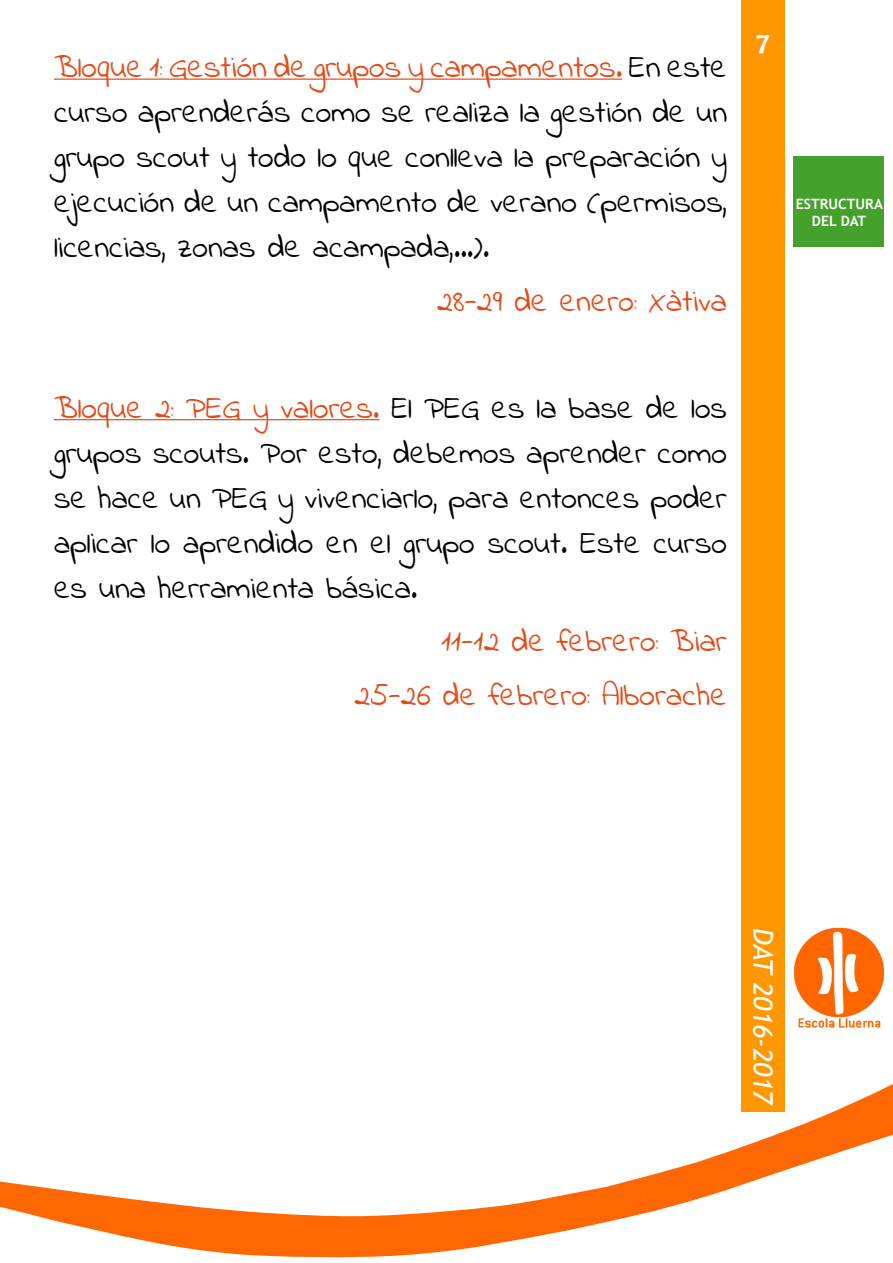
<style>
.page{position:relative;width:893px;height:1263px;background:#fff}
.page>*{position:absolute;margin:0;border:0;box-sizing:border-box;transform-origin:0 0}
.t1{font:30px "Berlin Sans FB";color:#fff}
.t2{font:italic 27px "Trebuchet MS";color:#fff}
.t3{font:24px/45px "Indie Flower";color:#000;text-align:justify}
.t4{font:24px "Indie Flower";color:#e64a18}
.t5{font:700 14.25px/17.1px "Trebuchet MS";color:#fff}
.s1{color:#e64a18}
</style>
<div class="page">
<hr style="left:54px;top:79px;width:568px;height:1px;background:#e64a18">
<hr style="left:54px;top:419px;width:325px;height:1px;background:#e64a18">
<div style="left:794px;top:156px;width:90px;height:90px;background:#44a12b"></div>
<svg style="left:0;top:1037px;width:893px;height:221px"></svg>
<div style="left:742px;top:0;width:43px;height:1111px;background:#ff9800"></div>
<img style="left:794px;top:928px;width:90px;height:100px">
<p class="t3" style="left:54px;top:47px;width:675px"><span class="s1">Bloque 1: Gestión de grupos y campamentos.</span> En este curso aprenderás como se realiza la gestión de un grupo scout y todo lo que conlleva la preparación y ejecución de un campamento de verano (permisos, licencias, zonas de acampada,...).</p>
<p class="t4" style="left:437px;top:288px;width:292px">28-29 de enero: Xàtiva</p>
<p class="t1" style="left:756px;top:26px;width:15px">7</p>
<p class="t5" style="left:812px;top:195px;width:71px;text-indent:-16px">ESTRUCTURA<br>DEL</p>
<p class="t5" style="left:841px;top:212px;width:19px">DAT</p>
<p class="t3" style="left:54px;top:387px;width:675px"><span class="s1">Bloque 2: PEG y valores.</span> El PEG es la base de los grupos scouts. Por esto, debemos aprender como se hace un PEG y vivenciarlo, para entonces poder aplicar lo aprendido en el grupo scout. Este curso es una herramienta básica.</p>
<p class="t4" style="left:441px;top:629px;width:287px">11-12 de febrero: Biar</p>
<p class="t4" style="left:355px;top:683px;width:374px">25-26 de febrero: Alborache</p>
<p class="t2" style="left:779px;top:928px;width:180px;rotate:90deg">DAT 2016-2017</p>
</div>
